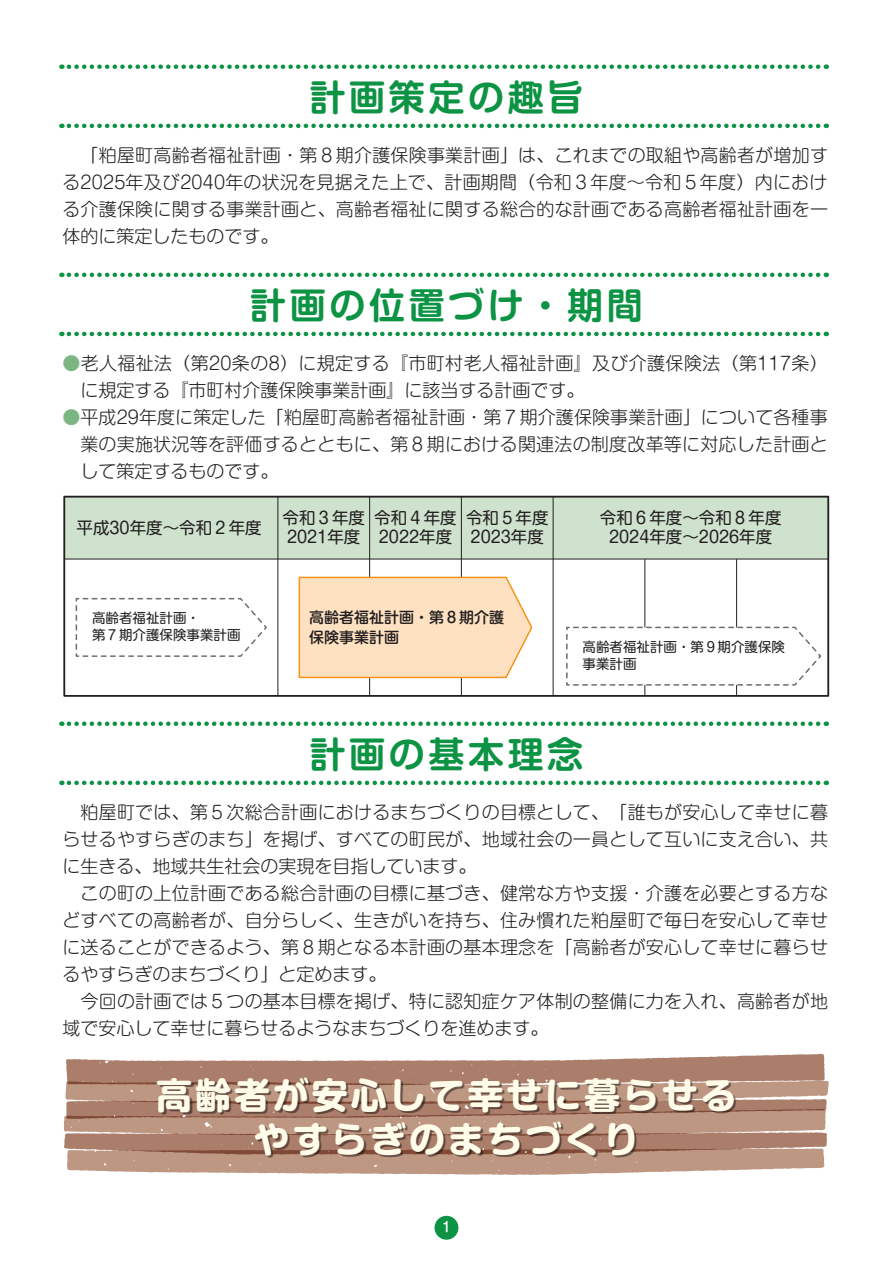
<style>
.page{position:relative;width:893px;height:1263px;background:#fff}
.page>*{position:absolute;margin:0;border:0;box-sizing:border-box;transform-origin:0 0}
.t1{font:700 36px/44px "Shin M Go Pro";letter-spacing:.08em;color:#fffde9;text-align:center}
.t2{font:700 36px "Shin M Go Pro De";letter-spacing:.1em;color:#0d9344}
.t3{font:300 18px/27px "Shin M Go Pro";letter-spacing:.015em;color:#231f20;text-align:justify}
.t4{font:16.5px/20px "Shin M Go Pro";color:#231f20}
.t5{font:500 15px/19.8px "Shin M Go Pro";color:#231f20}
.t6{font:13.5px/16.8px "Shin M Go Pro";color:#231f20}
.t7{font:500 13.5px "Shin M Go Pro";color:#fff}
.s1{color:#7bb581}
</style>
<div class="page">
<div style="left:435px;top:1216px;width:23px;height:24px;background:#0d9344;border-radius:50%"></div>
<div style="left:64px;top:497px;width:764px;height:62px;background:#cfe2ce"></div>
<svg style="left:69px;top:124px;width:758px;height:4px"></svg>
<svg style="left:69px;top:64px;width:758px;height:5px"></svg>
<svg style="left:69px;top:781px;width:758px;height:4px"></svg>
<svg style="left:69px;top:721px;width:758px;height:5px"></svg>
<svg style="left:69px;top:332px;width:758px;height:4px"></svg>
<svg style="left:69px;top:273px;width:758px;height:4px"></svg>
<hr style="left:64px;top:695px;width:764px;height:1px;background:#231f20">
<hr style="left:64px;top:496px;width:764px;height:1px;background:#231f20">
<hr style="left:828px;top:497px;width:1px;height:199px;background:#231f20">
<hr style="left:64px;top:497px;width:1px;height:199px;background:#231f20">
<hr style="left:277px;top:497px;width:1px;height:199px;background:#231f20">
<hr style="left:369px;top:497px;width:1px;height:199px;background:#231f20">
<hr style="left:461px;top:497px;width:1px;height:199px;background:#231f20">
<hr style="left:553px;top:497px;width:1px;height:199px;background:#231f20">
<hr style="left:644px;top:559px;width:1px;height:137px;background:#231f20">
<hr style="left:736px;top:559px;width:1px;height:137px;background:#231f20">
<hr style="left:64px;top:559px;width:764px;height:1px;background:#231f20">
<svg style="left:75px;top:597px;width:192px;height:60px"></svg>
<svg style="left:298px;top:576px;width:235px;height:103px;background:#fde0bf"></svg>
<svg style="left:566px;top:626px;width:255px;height:60px"></svg>
<svg style="left:64px;top:1054px;width:765px;height:121px;background:#b8917f"></svg>
<h1 class="t2" style="left:310px;top:68px;width:275px">計画策定の趣旨</h1>
<p class="t3" style="left:62px;top:140px;width:767px">　「粕屋町高齢者福祉計画・第８期介護保険事業計画」は、これまでの取組や高齢者が増加する2025年及び2040年の状況を見据えた上で、計画期間（令和３年度～令和５年度）内における介護保険に関する事業計画と、高齢者福祉に関する総合的な計画である高齢者福祉計画を一体的に策定したものです。</p>
<h1 class="t2" style="left:250px;top:276px;width:394px">計画の位置づけ・期間</h1>
<p class="t3" style="left:80px;top:348px;width:749px;text-indent:-18px"><span class="s1">●</span>老人福祉法（第20条の8）に規定する『市町村老人福祉計画』及び介護保険法（第117条）に規定する『市町村介護保険事業計画』に該当する計画です。</p>
<p class="t3" style="left:80px;top:402px;width:749px;text-indent:-18px"><span class="s1">●</span>平成29年度に策定した「粕屋町高齢者福祉計画・第７期介護保険事業計画」について各種事業の実施状況等を評価するとともに、第８期における関連法の制度改革等に対応した計画として策定するものです。</p>
<p class="t4" style="left:77px;top:515px;width:187px">平成30年度～令和２年度</p>
<p class="t4" style="left:282px;top:505px;width:84px">令和３年度<br>2021年度</p>
<p class="t4" style="left:374px;top:505px;width:84px">令和４年度<br>2022年度</p>
<p class="t4" style="left:466px;top:505px;width:84px">令和５年度<br>2023年度</p>
<p class="t4" style="left:600px;top:505px;width:183px;text-align:center">令和６年度～令和８年度<br>2024年度～2026年度</p>
<p class="t6" style="left:92px;top:608px;width:150px">高齢者福祉計画・<br>第７期介護保険事業計画</p>
<p class="t5" style="left:309px;top:605px;width:196px">高齢者福祉計画・第８期介護保険事業計画</p>
<p class="t6" style="left:583px;top:637px;width:204px">高齢者福祉計画・第９期介護保険事業計画</p>
<h1 class="t2" style="left:310px;top:725px;width:275px">計画の基本理念</h1>
<p class="t3" style="left:62px;top:797px;width:767px;text-align:left">　粕屋町では、第５次総合計画におけるまちづくりの目標として、「誰もが安心して幸せに暮らせるやすらぎのまち」を掲げ、すべての町民が、地域社会の一員として互いに支え合い、共に生きる、地域共生社会の実現を目指しています。<br>　この町の上位計画である総合計画の目標に基づき、健常な方や支援・介護を必要とする方などすべての高齢者が、自分らしく、生きがいを持ち、住み慣れた粕屋町で毎日を安心して幸せに送ることができるよう、第８期となる本計画の基本理念を「高齢者が安心して幸せに暮らせるやすらぎのまちづくり」と定めます。<br>　今回の計画では５つの基本目標を掲げ、特に認知症ケア体制の整備に力を入れ、高齢者が地域で安心して幸せに暮らせるようなまちづくりを進めます。</p>
<h1 class="t1" style="left:156px;top:1069px;width:582px">高齢者が安心して幸せに暮らせるやすらぎのまちづくり</h1>
<p class="t7" style="left:440px;top:1216px;width:15px">１</p>
</div>
